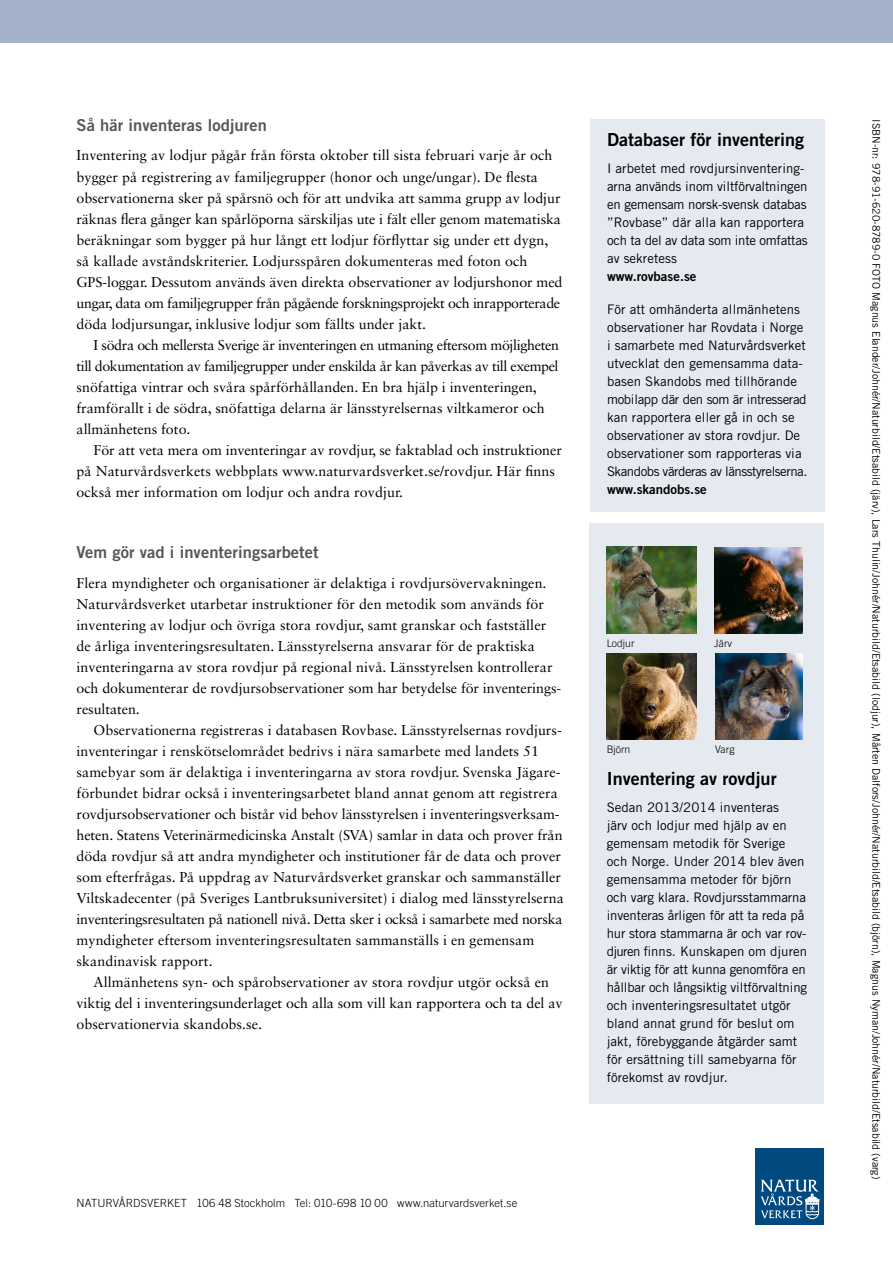
<style>
.page{position:relative;width:893px;height:1263px;background:#fff}
.page>*{position:absolute;margin:0;border:0;box-sizing:border-box;transform-origin:0 0}
.t1{font:18px "Trade Gothic LT Std Bd 2";color:#000}
.t2{font:16.5px "Trade Gothic LT Std Bd 2";letter-spacing:.005em;color:#575756}
.t3{font:14.25px/21px "Sabon LT Std";letter-spacing:.005em;color:#000}
.t4{font:13.2px/18px "Trade Gothic LT Std";letter-spacing:.005em;color:#000}
.t5{font:13.2px "Trade Gothic LT Std Bd 2";color:#000}
.t6{font:300 11.25px "Trade Gothic LT Std";letter-spacing:.005em;color:#000}
.t7{font:10.5px "Trade Gothic LT Std";color:#000}
.t8{font:300 10.5px "Trade Gothic LT Std";color:#000}
</style>
<div class="page">
<div style="left:0;top:0;width:893px;height:43px;background:#a3b1c8"></div>
<div style="left:756px;top:1148px;width:68px;height:77px;background:#004a80"></div>
<svg style="left:761px;top:1179px;width:59px;height:40px"></svg>
<div style="left:590px;top:119px;width:235px;height:392px;background:#e5e9f0"></div>
<div style="left:590px;top:524px;width:234px;height:580px;background:#e5e9f0"></div>
<img style="left:715px;top:653px;width:87px;height:86px">
<img style="left:607px;top:653px;width:90px;height:86px">
<img style="left:714px;top:547px;width:89px;height:86px">
<img style="left:607px;top:547px;width:90px;height:87px">
<p class="t2" style="left:77px;top:115px;width:192px">Så här inventeras lodjuren</p>
<p class="t3" style="left:77px;top:145px;width:487px">Inventering av lodjur pågår från första oktober till sista februari varje år och bygger på registrering av familjegrupper (honor och unge/ungar). De flesta observationerna sker på spårsnö och för att undvika att samma grupp av lodjur räknas flera gånger kan spårlöporna särskiljas ute i fält eller genom matematiska beräkningar som bygger på hur långt ett lodjur förflyttar sig under ett dygn, så kallade avståndskriterier. Lodjursspåren dokumenteras med foton och GPS-loggar. Dessutom används även direkta observationer av lodjurshonor med ungar, data om familjegrupper från pågående forskningsprojekt och inrapporterade döda lodjursungar, inklusive lodjur som fällts under jakt.</p>
<p class="t3" style="left:77px;top:334px;width:484px;text-indent:17px">I södra och mellersta Sverige är inventeringen en utmaning eftersom möjligheten till dokumentation av familjegrupper under enskilda år kan påverkas av till exempel snöfattiga vintrar och svåra spårförhållanden. En bra hjälp i inventeringen, framförallt i de södra, snöfattiga delarna är länsstyrelsernas viltkameror och allmänhetens foto.</p>
<p class="t3" style="left:77px;top:439px;width:487px;text-indent:17px">För att veta mera om inventeringar av rovdjur, se faktablad och instruktioner på Naturvårdsverkets webbplats www.naturvardsverket.se/rovdjur. Här finns också mer information om lodjur och andra rovdjur.</p>
<p class="t2" style="left:77px;top:542px;width:244px">Vem gör vad i inventeringsarbetet</p>
<p class="t3" style="left:77px;top:572px;width:486px">Flera myndigheter och organisationer är delaktiga i rovdjursövervakningen.<br>Naturvårdsverket utarbetar instruktioner för den metodik som används för inventering av lodjur och övriga stora rovdjur, samt granskar och fastställer de årliga inventeringsresultaten. Länsstyrelserna ansvarar för de praktiska inventeringarna av stora rovdjur på regional nivå. Länsstyrelsen kontrollerar och dokumenterar de rovdjursobservationer som har betydelse för inventerings&shy;resultaten.</p>
<p class="t3" style="left:77px;top:719px;width:489px;text-indent:17px">Observationerna registreras i databasen Rovbase. Länsstyrelsernas rovdjurs&shy;inventeringar i renskötselområdet bedrivs i nära samarbete med landets 51 samebyar som är delaktiga i inventeringarna av stora rovdjur. Svenska Jägare&shy;förbundet bidrar också i inventeringsarbetet bland annat genom att registrera rovdjursobservationer och bistår vid behov länsstyrelsen i inventeringsverksam&shy;heten. Statens Veterinärmedicinska Anstalt (SVA) samlar in data och prover från döda rovdjur så att andra myndigheter och institutioner får de data och prover som efterfrågas. På uppdrag av Naturvårdsverket granskar och sammanställer Viltskadecenter (på Sveriges Lantbruksuniversitet) i dialog med länsstyrelserna inventeringsresultaten på nationell nivå. Detta sker i också i samarbete med norska myndigheter eftersom inventeringsresultaten sammanställs i en gemensam skandinavisk rapport.</p>
<p class="t3" style="left:77px;top:971px;width:487px;text-indent:17px">Allmänhetens syn- och spårobservationer av stora rovdjur utgör också en viktig del i inventeringsunderlaget och alla som vill kan rapportera och ta del av observationervia skandobs.se.</p>
<p class="t1" style="left:607px;top:129px;width:198px">Databaser för inventering</p>
<p class="t4" style="left:607px;top:159px;width:202px">I arbetet med rovdjursinventering&shy;arna används inom viltförvaltningen en gemensam norsk-svensk databas ”Rovbase” där alla kan rapportera och ta del av data som inte omfattas av sekretess</p>
<p class="t5" style="left:607px;top:268px;width:91px">www.rovbase.se</p>
<p class="t4" style="left:607px;top:300px;width:202px">För att omhänderta allmänhetens observationer har Rovdata i Norge i samarbete med Naturvårdsverket utvecklat den gemensamma data&shy;basen Skandobs med tillhörande mobilapp där den som är intresserad kan rapportera eller gå in och se observationer av stora rovdjur. De observationer som rapporteras via Skandobs värderas av länsstyrelserna.</p>
<p class="t5" style="left:607px;top:481px;width:101px">www.skandobs.se</p>
<p class="t8" style="left:607px;top:637px;width:29px">Lodjur</p>
<p class="t8" style="left:714px;top:637px;width:19px">Järv</p>
<p class="t8" style="left:607px;top:743px;width:25px">Björn</p>
<p class="t8" style="left:715px;top:743px;width:21px">Varg</p>
<p class="t1" style="left:607px;top:767px;width:171px">Inventering av rovdjur</p>
<p class="t4" style="left:607px;top:798px;width:202px">Sedan 2013/2014 inventeras<br>järv och lodjur med hjälp av en gemensam metodik för Sverige och Norge. Under 2014 blev även gemensamma metoder för björn och varg klara. Rovdjursstammarna inventeras årligen för att ta reda på hur stora stammarna är och var rov&shy;djuren finns. Kunskapen om djuren är viktig för att kunna genomföra en hållbar och långsiktig viltförvaltning och inventeringsresultatet utgör bland annat grund för beslut om jakt, förebyggande åtgärder samt för ersättning till samebyarna för förekomst av rovdjur.</p>
<p class="t6" style="left:77px;top:1197px;width:442px">NATURVÅRDSVERKET 106 48 Stockholm Tel: 010-698 10 00 www.naturvardsverket.se</p>
<p class="t7" style="left:883px;top:119px;width:1061px;rotate:90deg">ISBN-nr: 978-91-620-8789-0 FOTO Magnus Elander/Johnér/Naturbild/Etsabild (järv), Lars Thulin/Johnér/Naturbild/Etsabild (lodjur), Mårten Dalfors/Johnér/Naturbild/Etsabild (björn), Magnus Nyman/Johnér/Naturbild/Etsabild (varg)</p>
</div>
